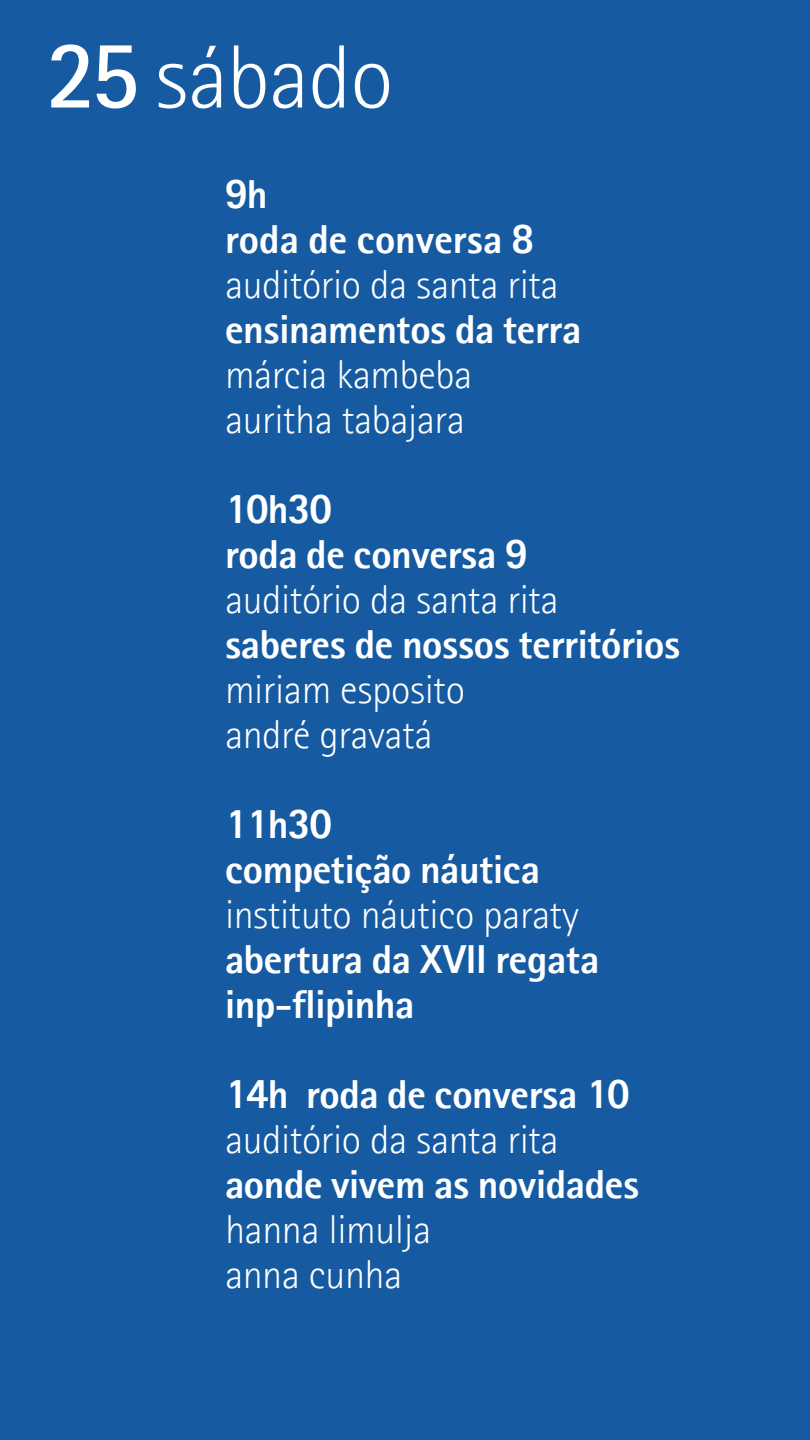
<style>
.page{position:relative;width:810px;height:1440px;background:#165ba2}
.page>*{position:absolute;margin:0;border:0;box-sizing:border-box;transform-origin:0 0}
.t1{font:300 90px "Rotis II Sans Pro";letter-spacing:-.01em;color:#fff}
.t2{font:700 40.5px/45px "Rotis II Sans Pro";letter-spacing:-.01em;color:#fff}
.t3{font:300 40.5px/45px "Rotis II Sans Pro";letter-spacing:-.01em;color:#fff}
.s1{font-weight:600}
</style>
<div class="page">
<h1 class="t1" style="left:47px;top:28px;width:348px"><span class="s1">25</span> sábado</h1>
<p class="t2" style="left:225px;top:172px;width:310px">9h<br>roda de conversa 8</p>
<p class="t3" style="left:225px;top:263px;width:335px">auditório da santa rita</p>
<p class="t2" style="left:225px;top:307px;width:358px">ensinamentos da terra</p>
<p class="t3" style="left:225px;top:353px;width:249px">márcia kambeba auritha tabajara</p>
<p class="t2" style="left:225px;top:487px;width:303px">10h30<br>roda de conversa 9</p>
<p class="t3" style="left:225px;top:578px;width:335px">auditório da santa rita</p>
<p class="t2" style="left:225px;top:622px;width:457px">saberes de nossos territórios</p>
<p class="t3" style="left:225px;top:668px;width:242px">miriam esposito andré gravatá</p>
<p class="t2" style="left:225px;top:802px;width:317px">11h30<br>competição náutica</p>
<p class="t3" style="left:225px;top:893px;width:355px">instituto náutico paraty</p>
<p class="t2" style="left:225px;top:937px;width:376px">abertura da XVII regata inp-flipinha</p>
<p class="t2" style="left:225px;top:1072px;width:406px">14h roda de conversa 10</p>
<p class="t3" style="left:225px;top:1117px;width:335px">auditório da santa rita</p>
<p class="t2" style="left:225px;top:1162px;width:416px">aonde vivem as novidades</p>
<p class="t3" style="left:225px;top:1207px;width:208px">hanna limulja anna cunha</p>
</div>
